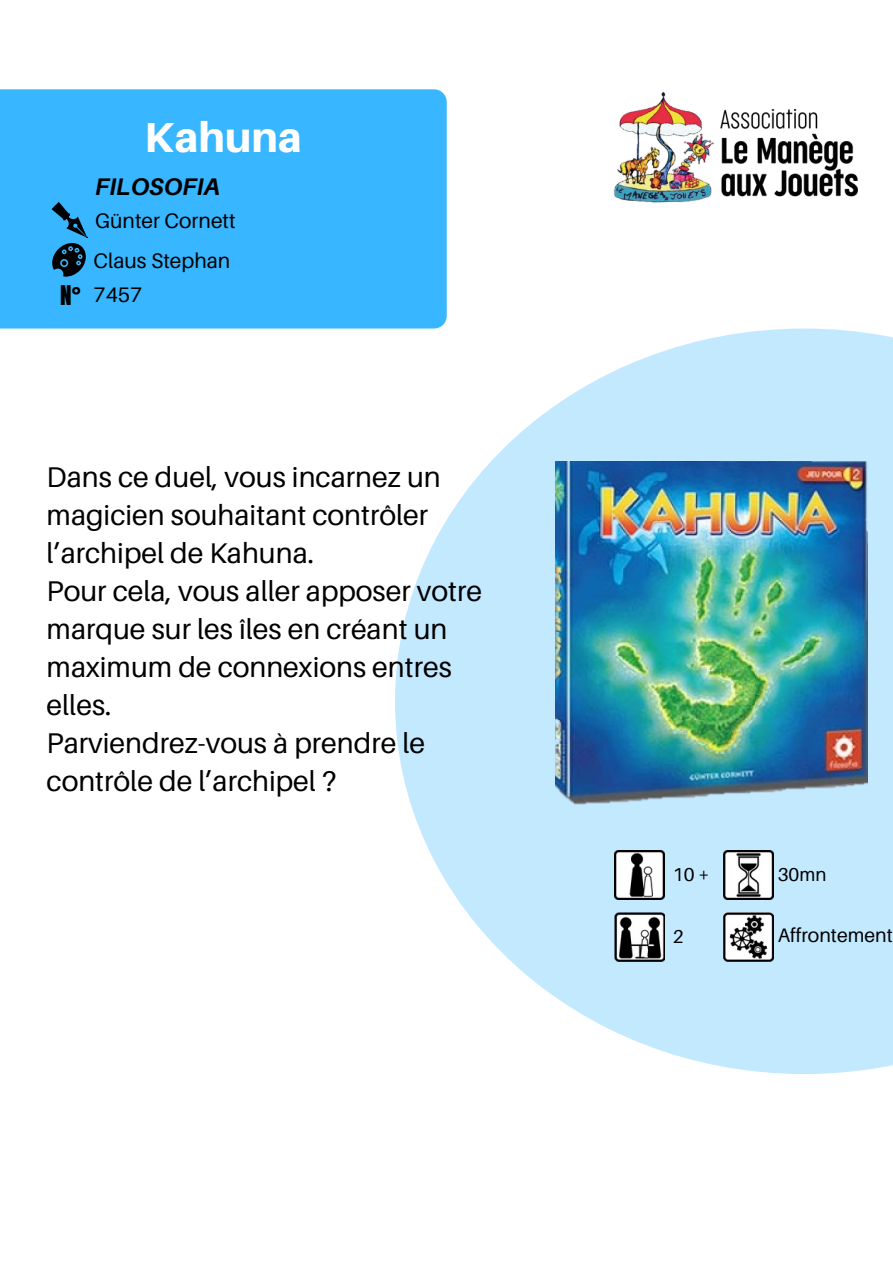
<style>
.page{position:relative;width:893px;height:1264px;background:#fff}
.page>*{position:absolute;margin:0;border:0;box-sizing:border-box;transform-origin:0 0}
.t1{font:800 42px "Aileron";color:#fff}
.t2{font:28.5px/38px "Aileron";color:#000}
.t3{font:italic 700 24px "Aileron";color:#000}
.t4{font:23.1px "Anton";color:#000}
.t5{font:21px "Aileron";color:#000}
.t6{font:19.5px "Aileron";color:#000}
.t7{font:18.6px "Aileron";color:#000}
</style>
<div class="page">
<svg style="left:395px;top:328px;width:497px;height:745px;fill:#c3e9ff"></svg>
<div style="left:0;top:89px;width:446px;height:239px;background:#38b6ff"></div>
<svg style="left:51px;top:202px;width:37px;height:75px;background:#22709d"></svg>
<img style="left:723px;top:850px;width:50px;height:49px">
<img style="left:614px;top:912px;width:50px;height:49px">
<img style="left:723px;top:912px;width:50px;height:49px">
<img style="left:614px;top:850px;width:50px;height:49px">
<img style="left:613px;top:92px;width:244px;height:111px">
<img style="left:556px;top:462px;width:311px;height:344px">
<h5 class="t1" style="left:145px;top:111px;width:159px">Kahuna</h5>
<p class="t3" style="left:95px;top:172px;width:126px">FILOSOFIA</p>
<p class="t4" style="left:60px;top:278px;width:22px">N°</p>
<p class="t5" style="left:95px;top:207px;width:142px">Günter Cornett</p>
<p class="t5" style="left:93px;top:247px;width:138px">Claus Stephan</p>
<p class="t5" style="left:93px;top:281px;width:50px">7457</p>
<h5 class="t2" style="left:47px;top:457px;width:437px">Dans ce duel, vous incarnez un magicien souhaitant contrôler l’archipel de Kahuna.<br>Pour cela, vous aller apposer votre marque sur les îles en créant un maximum de connexions entres elles.<br>Parviendrez-vous à prendre le contrôle de l’archipel ?</h5>
<p class="t7" style="left:672px;top:862px;width:38px">10+</p>
<p class="t7" style="left:672px;top:925px;width:12px">2</p>
<p class="t7" style="left:777px;top:862px;width:50px">30mn</p>
<p class="t6" style="left:777px;top:923px;width:116px">Affrontement</p>
</div>
